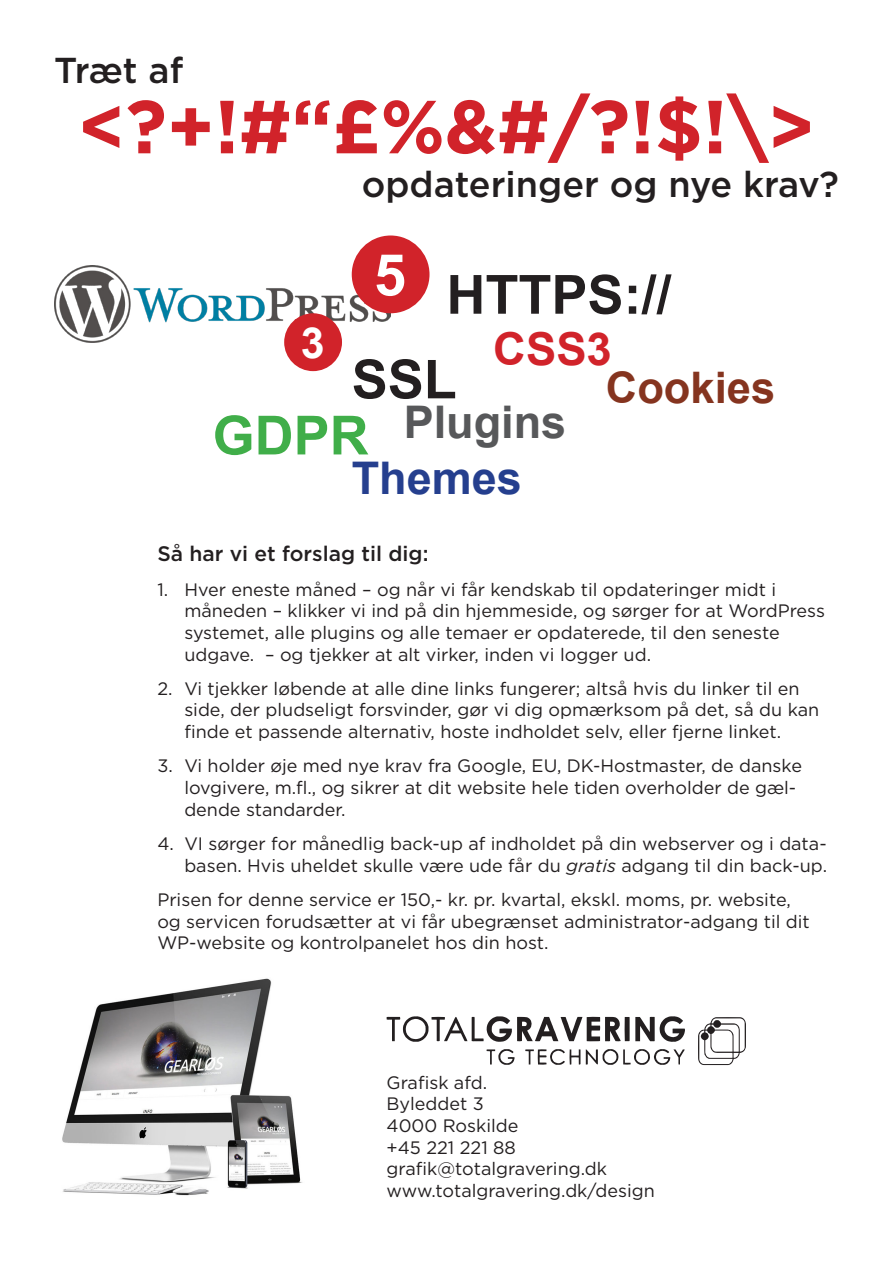
<style>
.page{position:relative;width:893px;height:1263px;background:#fff}
.page>*{position:absolute;margin:0;border:0;box-sizing:border-box;transform-origin:0 0}
.t1{font:700 75px "Gotham";color:#d1232a}
.t2{font:700 57.6px "Arial";color:#fff}
.t3{font:700 54px "Arial";color:#231f20}
.t4{font:700 54px "Arial";color:#40ae49}
.t5{font:700 45.45px "Arial";color:#d1232a}
.t6{font:700 45px "Arial";color:#57585a}
.t7{font:700 45px "Arial";color:#253f8e}
.t8{font:700 43.5px "Arial";color:#85341f}
.t9{font:700 42.9px "Arial";color:#fff}
.t10{font:500 36px "Gotham";color:#231f20}
.t11{font:500 21px "Gotham";color:#231f20}
.t12{font:18px/21.6px "Gotham";color:#231f20}
.s1{font-style:italic}
</style>
<div class="page">
<img style="left:54px;top:265px;width:337px;height:77px">
<div style="left:352px;top:235px;width:77px;height:78px;background:#d1232a;border-radius:50%"></div>
<div style="left:284px;top:313px;width:58px;height:58px;background:#d1232a;border-radius:50%"></div>
<svg style="left:698px;top:1017px;width:48px;height:48px"></svg>
<svg style="left:387px;top:1016px;width:298px;height:26px"></svg>
<svg style="left:486px;top:1049px;width:29px;height:16px"></svg>
<svg style="left:525px;top:1049px;width:160px;height:16px"></svg>
<img style="left:62px;top:978px;width:241px;height:218px">
<p class="t10" style="left:54px;top:47px;width:131px">Træt af</p>
<p class="t1" style="left:78px;top:77px;width:738px">&lt;?+!#“£%&amp;#/?!$!\&gt;</p>
<p class="t10" style="left:362px;top:160px;width:479px">opdateringer og nye krav?</p>
<p class="t2" style="left:374px;top:235px;width:34px">5</p>
<p class="t3" style="left:446px;top:257px;width:227px">HTTPS://</p>
<p class="t9" style="left:301px;top:312px;width:25px">3</p>
<p class="t5" style="left:493px;top:317px;width:120px">CSS3</p>
<p class="t3" style="left:352px;top:341px;width:107px">SSL</p>
<p class="t8" style="left:606px;top:357px;width:171px">Cookies</p>
<p class="t6" style="left:404px;top:390px;width:164px">Plugins</p>
<p class="t7" style="left:352px;top:446px;width:172px">Themes</p>
<p class="t4" style="left:213px;top:397px;width:158px">GDPR</p>
<p class="t11" style="left:157px;top:540px;width:273px">Så har vi et forslag til dig:</p>
<p class="t12" style="left:184px;top:578px;width:642px;text-indent:-27px">1. Hver eneste måned – og når vi får kendskab til opdateringer midt i måneden – klikker vi ind på din hjemmeside, og sørger for at WordPress systemet, alle plugins og alle temaer er opdaterede, til den seneste udgave. – og tjekker at alt virker, inden vi logger ud.</p>
<p class="t12" style="left:184px;top:677px;width:636px;text-indent:-27px">2. Vi tjekker løbende at alle dine links fungerer; altså hvis du linker til en side, der pludseligt forsvinder, gør vi dig opmærksom på det, så du kan finde et passende alternativ, hoste indholdet selv, eller fjerne linket.</p>
<p class="t12" style="left:184px;top:755px;width:619px;text-indent:-27px">3. Vi holder øje med nye krav fra Google, EU, DK-Hostmaster, de danske lovgivere, m.fl., og sikrer at dit website hele tiden overholder de gæl&shy;dende standarder.</p>
<p class="t12" style="left:157px;top:832px;width:671px;text-align:right">4. VI sørger for månedlig back-up af indholdet på din webserver og i data&shy;basen. Hvis uheldet skulle være ude får du <span class="s1">gratis</span> adgang til din back-up.</p>
<p class="t12" style="left:157px;top:888px;width:654px">Prisen for denne service er 150,- kr. pr. kvartal, ekskl. moms, pr. website, og servicen forudsætter at vi får ubegrænset administrator-adgang til dit<br>WP-website og kontrolpanelet hos din host.</p>
<p class="t12" style="left:387px;top:1071px;width:102px">Grafisk afd.</p>
<p class="t12" style="left:387px;top:1093px;width:99px">Byleddet 3</p>
<p class="t12" style="left:387px;top:1114px;width:133px">4000 Roskilde</p>
<p class="t12" style="left:387px;top:1136px;width:131px">+45 221 221 88</p>
<p class="t12" style="left:387px;top:1158px;width:222px">grafik@totalgravering.dk</p>
<p class="t12" style="left:387px;top:1179px;width:270px">www.totalgravering.dk/design</p>
</div>
